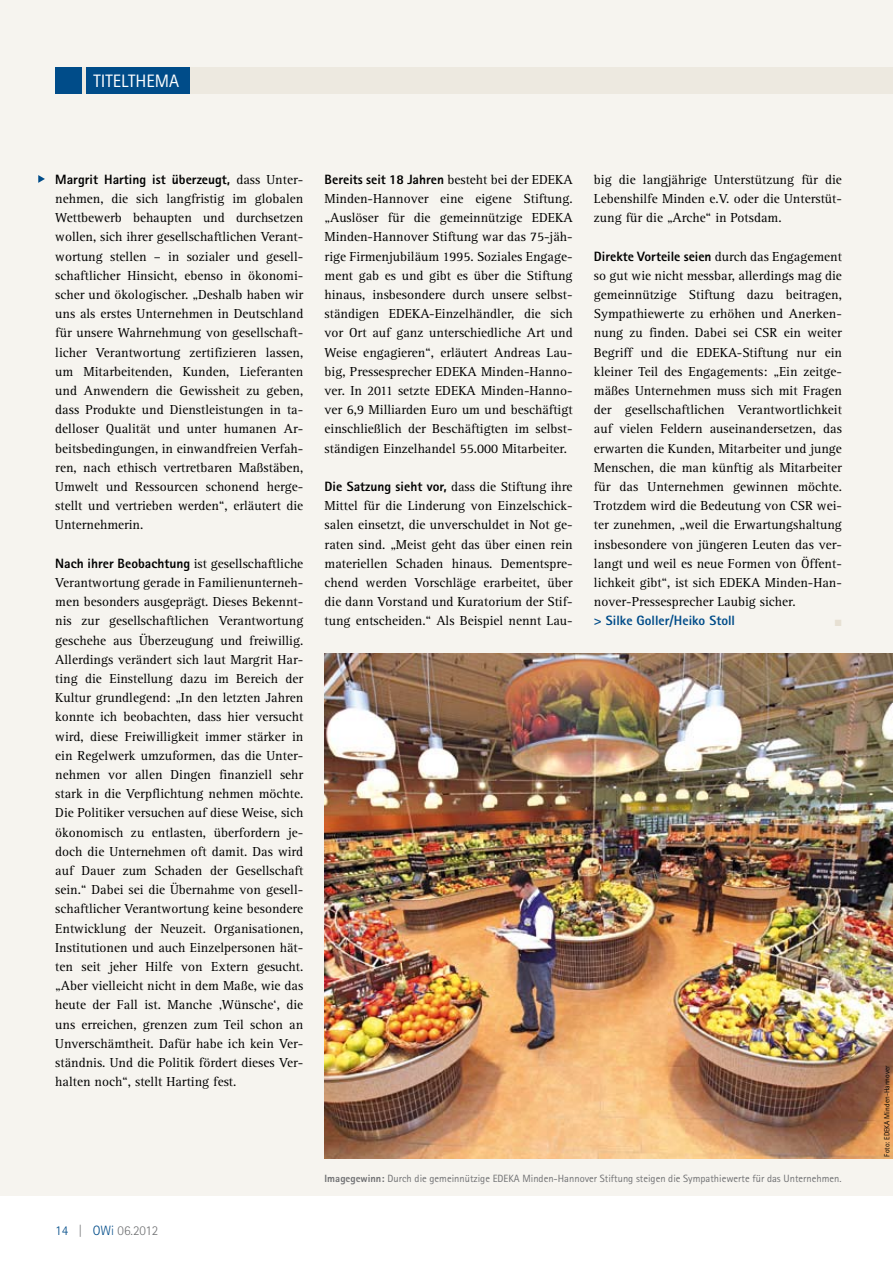
<style>
.page{position:relative;width:893px;height:1263px;background:#fff}
.page>*{position:absolute;margin:0;border:0;box-sizing:border-box;transform-origin:0 0}
.t1{font:18px "Rotis Sans Serif";color:#fff}
.t2{font:13.5px/19.2px "Rotis Serif";color:#000;text-align:justify}
.t3{font:800 13.5px "Rotis Sans Serif";color:#000}
.t4{font:800 13.5px "Rotis Sans Serif";color:#004c89}
.t5{font:300 13.5px "Rotis Sans Serif";color:#707173}
.t6{font:10.5px "Rotis Sans Serif";color:#707173}
.t7{font:9px "Zapf Dingbats";color:#e7e0d3}
.t8{font:7.5px "Rotis Sans Serif";color:#000}
.s1{font-family:"Rotis Serif";font-weight:400}
.s2{color:#004c89}
.s3{font-weight:800}
</style>
<div class="page">
<div style="left:0;top:0;width:893px;height:1195px;background:#f6f4ef"></div>
<div style="left:189px;top:67px;width:704px;height:26px;background:#ede9e0"></div>
<div style="left:85px;top:67px;width:104px;height:26px;background:#004c89"></div>
<div style="left:55px;top:67px;width:27px;height:26px;background:#004c89"></div>
<hr style="left:82px;top:67px;width:3px;height:26px;background:#ede9e0">
<img style="left:325px;top:653px;width:568px;height:506px">
<svg style="left:38px;top:175px;width:7px;height:8px"></svg>
<h1 class="t1" style="left:94px;top:70px;width:87px">titelthema</h1>
<p class="t3" style="left:55px;top:171px;width:250px">Margrit Harting ist überzeugt, <span class="s1">dass Unter-</span></p>
<p class="t2" style="left:55px;top:189px;width:250px">nehmen, die sich langfristig im globalen Wettbewerb behaupten und durchsetzen wollen, sich ihrer gesellschaftlichen Verant&shy;wortung stellen – in sozialer und gesell&shy;schaftlicher Hinsicht, ebenso in ökonomi&shy;scher und ökologischer. „Deshalb haben wir uns als erstes Unternehmen in Deutschland für unsere Wahrnehmung von gesellschaft&shy;licher Verantwortung zertifizieren lassen, um Mitarbeitenden, Kunden, Lieferanten und Anwendern die Gewissheit zu geben, dass Produkte und Dienstleistungen in ta&shy;delloser Qualität und unter humanen Ar&shy;beitsbedingungen, in einwandfreien Verfah&shy;ren, nach ethisch vertretbaren Maßstäben, Umwelt und Ressourcen schonend herge&shy;stellt und vertrieben werden“, erläutert die Unternehmerin.</p>
<p class="t3" style="left:55px;top:555px;width:250px">Nach ihrer Beobachtung <span class="s1">ist gesellschaftliche</span></p>
<p class="t2" style="left:55px;top:573px;width:250px">Verantwortung gerade in Familienunterneh&shy;men besonders ausgeprägt. Dieses Bekennt&shy;nis zur gesellschaftlichen Verantwortung geschehe aus Überzeugung und freiwillig.<br>Allerdings verändert sich laut Margrit Har&shy;ting die Einstellung dazu im Bereich der Kultur grundlegend: „In den letzten Jahren konnte ich beobachten, dass hier versucht wird, diese Freiwilligkeit immer stärker in ein Regelwerk umzuformen, das die Unter&shy;nehmen vor allen Dingen finanziell sehr stark in die Verpflichtung nehmen möchte.<br>Die Politiker versuchen auf diese Weise, sich ökonomisch zu entlasten, überfordern je&shy;doch die Unternehmen oft damit. Das wird auf Dauer zum Schaden der Gesellschaft sein.“ Dabei sei die Übernahme von gesell&shy;schaftlicher Verantwortung keine besondere Entwicklung der Neuzeit. Organisationen, Institutionen und auch Einzelpersonen hät&shy;ten seit jeher Hilfe von Extern gesucht. „Aber vielleicht nicht in dem Maße, wie das heute der Fall ist. Manche ‚Wünsche‘, die uns erreichen, grenzen zum Teil schon an Unverschämtheit. Dafür habe ich kein Ver&shy;ständnis. Und die Politik fördert dieses Ver&shy;halten noch“, stellt Harting fest.</p>
<p class="t3" style="left:325px;top:171px;width:250px">Bereits seit 18 Jahren <span class="s1">besteht bei der EDEKA</span></p>
<p class="t2" style="left:325px;top:189px;width:250px">Minden-Hannover eine eigene Stiftung. „Auslöser für die gemeinnützige EDEKA Minden-Hannover Stiftung war das 75-jäh&shy;rige Firmenjubiläum 1995. Soziales Engage&shy;ment gab es und gibt es über die Stiftung hinaus, insbesondere durch unsere selbst&shy;ständigen EDEKA-Einzelhändler, die sich vor Ort auf ganz unterschiedliche Art und Weise engagieren“, erläutert Andreas Lau&shy;big, Pressesprecher EDEKA Minden-Hanno&shy;ver. In 2011 setzte EDEKA Minden-Hanno&shy;ver 6,9 Milliarden Euro um und beschäftigt einschließlich der Beschäftigten im selbst&shy;ständigen Einzelhandel 55.000 Mitarbeiter.</p>
<p class="t3" style="left:325px;top:478px;width:250px">Die Satzung sieht vor, <span class="s1">dass die Stiftung ihre</span></p>
<p class="t2" style="left:325px;top:496px;width:250px">Mittel für die Linderung von Einzelschick&shy;salen einsetzt, die unverschuldet in Not ge&shy;raten sind. „Meist geht das über einen rein materiellen Schaden hinaus. Dementspre&shy;chend werden Vorschläge erarbeitet, über die dann Vorstand und Kuratorium der Stif&shy;tung entscheiden.“ Als Beispiel nennt Lau-</p>
<p class="t2" style="left:594px;top:170px;width:250px">big die langjährige Unterstützung für die Lebenshilfe Minden e.V. oder die Unterstüt&shy;zung für die „Arche“ in Potsdam.</p>
<p class="t3" style="left:594px;top:247px;width:250px">Direkte Vorteile seien <span class="s1">durch das Engagement</span></p>
<p class="t2" style="left:594px;top:266px;width:250px">so gut wie nicht messbar, allerdings mag die gemeinnützige Stiftung dazu beitragen, Sympathiewerte zu erhöhen und Anerken&shy;nung zu finden. Dabei sei CSR ein weiter Begriff und die EDEKA-Stiftung nur ein kleiner Teil des Engagements: „Ein zeitge&shy;mäßes Unternehmen muss sich mit Fragen der gesellschaftlichen Verantwortlichkeit auf vielen Feldern auseinandersetzen, das erwarten die Kunden, Mitarbeiter und junge Menschen, die man künftig als Mitarbeiter für das Unternehmen gewinnen möchte.<br>Trotzdem wird die Bedeutung von CSR wei&shy;ter zunehmen, „weil die Erwartungshaltung insbesondere von jüngeren Leuten das ver&shy;langt und weil es neue Formen von Öffent&shy;lichkeit gibt“, ist sich EDEKA Minden-Han&shy;nover-Pressesprecher Laubig sicher.</p>
<p class="t4" style="left:594px;top:612px;width:143px">&gt; Silke Goller/Heiko Stoll</p>
<p class="t7" style="left:835px;top:618px;width:8px">■</p>
<p class="t5" style="left:55px;top:1223px;width:105px"><span class="s2">14</span> | <span class="s2">OWi</span> 06.2012</p>
<p class="t6" style="left:325px;top:1172px;width:186px"><span class="s3">Imagegewinn:</span> Durch die gemeinnützige EDEKA</p>
<p class="t6" style="left:522px;top:1172px;width:320px">M inden-Hannover Stiftung steigen die Sympathiewerte für das Unternehmen.</p>
<p class="t8" style="left:882px;top:1157px;width:93px;rotate:-90deg">Foto: EDEKA M inden-Hannover</p>
</div>
